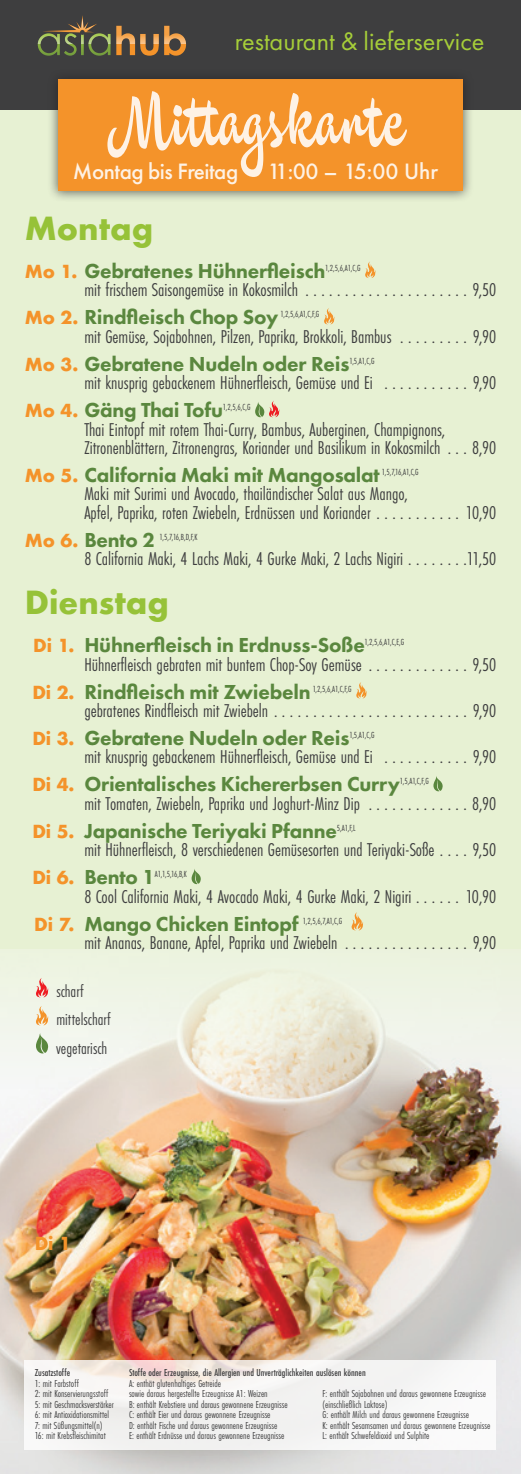
<style>
.page{position:relative;width:521px;height:1474px;background:#fff}
.page>*{position:absolute;margin:0;border:0;box-sizing:border-box;transform-origin:0 0}
.t1{font:69.3px "Studio Lettering Sable";color:#fef2e5}
.t2{font:700 35px "Futura PT";color:#96c238}
.t3{font:26.25px "Futura PT";color:#a6ce39}
.t4{font:500 23.1px "Futura PT";letter-spacing:-.02em;color:#fef2e5}
.t5{font:800 21px "Futura PT";letter-spacing:-.01em;color:#5a873e}
.t6{font:19.25px/18.4px "Futura PT Cond";color:#3e3e3f}
.t7{font:17.5px/28px "Futura PT Cond";color:#3e3e3f}
.t8{font:700 17.5px "Futura";color:#f4932a}
.t9{font:10.5px/10.5px "Futura PT Cond";color:#3e3e3f}
.t10{font:500 10.5px "Futura PT Cond";color:#3e3e3f}
.t11{font:9.1px "Futura PT Cond";color:#3e3e3f}
.s1{font-family:"Futura";font-weight:700;font-size:17.5px;color:#f4932a}
</style>
<div class="page">
<div style="left:0;top:0;width:521px;height:1473px;background:#e7f1d3"></div>
<div style="left:0;top:0;width:521px;height:109px;background:#3e3e3f"></div>
<svg style="left:38px;top:15px;width:148px;height:41px"></svg>
<img style="left:0;top:949px;width:521px;height:524px">
<svg style="left:25px;top:1359px;width:471px;height:90px;background:#f3f1f0"></svg>
<div style="left:47px;top:69px;width:427px;height:133px;background:#231f20;opacity:.66"></div>
<div style="left:58px;top:79px;width:405px;height:112px;background:#f4932a"></div>
<svg style="left:365px;top:261px;width:11px;height:17px"></svg>
<svg style="left:324px;top:308px;width:11px;height:16px"></svg>
<svg style="left:255px;top:401px;width:25px;height:16px"></svg>
<svg style="left:356px;top:682px;width:11px;height:16px"></svg>
<svg style="left:433px;top:776px;width:10px;height:15px"></svg>
<svg style="left:192px;top:869px;width:9px;height:15px"></svg>
<svg style="left:351px;top:912px;width:13px;height:18px"></svg>
<svg style="left:35px;top:977px;width:15px;height:20px"></svg>
<svg style="left:35px;top:1005px;width:15px;height:20px"></svg>
<svg style="left:36px;top:1032px;width:12px;height:21px"></svg>
<h3 class="t3" style="left:235px;top:25px;width:251px">restaurant &amp; lieferservice</h3>
<h1 class="t1" style="left:113px;top:75px;width:296px">Mittagskarte</h1>
<p class="t4" style="left:73px;top:157px;width:167px">Montag bis Freitag</p>
<p class="t4" style="left:267px;top:157px;width:172px">11:00 – 15:00 Uhr</p>
<h2 class="t2" style="left:25px;top:206px;width:130px">Montag</h2>
<p class="t5" style="left:25px;top:258px;width:302px"><span class="s1">Mo 1.</span> Gebratenes Hühnerfleisch</p>
<p class="t11" style="left:325px;top:263px;width:37px">1,2,5,6,A1,C,G</p>
<p class="t6" style="left:84px;top:281px;width:413px">mit frischem Saisongemüse in Kokosmilch . . . . . . . . . . . . . . . . . . . . . 9,50</p>
<p class="t5" style="left:25px;top:304px;width:255px"><span class="s1">Mo 2.</span> Rindfleisch Chop Soy</p>
<p class="t11" style="left:280px;top:309px;width:40px">1,2,5,6,A1,C,F,G</p>
<p class="t6" style="left:84px;top:327px;width:413px">mit Gemüse, Sojabohnen, Pilzen, Paprika, Brokkoli, Bambus . . . . . . . . . 9,90</p>
<p class="t5" style="left:25px;top:351px;width:326px"><span class="s1">Mo 3.</span> Gebratene Nudeln oder Reis</p>
<p class="t11" style="left:349px;top:355px;width:27px">1,5,A1,C,G</p>
<p class="t6" style="left:84px;top:373px;width:413px">mit knusprig gebackenem Hühnerfleisch, Gemüse und Ei . . . . . . . . . . . 9,90</p>
<p class="t5" style="left:25px;top:397px;width:200px"><span class="s1">Mo 4.</span> Gäng Thai Tofu</p>
<p class="t11" style="left:223px;top:402px;width:29px">1,2,5,6,C,G</p>
<p class="t6" style="left:84px;top:420px;width:413px">Thai Eintopf mit rotem Thai-Curry, Bambus, Auberginen, Champignons,<br>Zitronenblättern, Zitronengras, Koriander und Basilikum in Kokosmilch . . . 8,90</p>
<p class="t5" style="left:25px;top:462px;width:356px"><span class="s1">Mo 5.</span> California Maki mit Mangosalat</p>
<p class="t11" style="left:382px;top:467px;width:38px">1,5,7,16,A1,C,G</p>
<p class="t6" style="left:84px;top:485px;width:413px">Maki mit Surimi und Avocado, thailändischer Salat aus Mango,<br>Apfel, Paprika, roten Zwiebeln, Erdnüssen und Koriander . . . . . . . . . . . 10,90</p>
<p class="t5" style="left:25px;top:526px;width:132px"><span class="s1">Mo 6.</span> Bento 2</p>
<p class="t11" style="left:160px;top:531px;width:39px">1,5,7,16,B,D,F,K</p>
<p class="t6" style="left:84px;top:549px;width:413px">8 California Maki, 4 Lachs Maki, 4 Gurke Maki, 2 Lachs Nigiri . . . . . . . 11,50</p>
<h2 class="t2" style="left:25px;top:580px;width:146px">Dienstag</h2>
<p class="t5" style="left:33px;top:632px;width:333px"><span class="s1">Di 1.</span> Hühnerfleisch in Erdnuss-Soße</p>
<p class="t11" style="left:365px;top:637px;width:41px">1,2,5,6,A1,C,E,G</p>
<p class="t6" style="left:84px;top:655px;width:413px">Hühnerfleisch gebraten mit buntem Chop-Soy Gemüse . . . . . . . . . . . . . 9,50</p>
<p class="t5" style="left:32px;top:678px;width:280px"><span class="s1">Di 2.</span> Rindfleisch mit Zwiebeln</p>
<p class="t11" style="left:313px;top:683px;width:40px">1,2,5,6,A1,C,F,G</p>
<p class="t6" style="left:84px;top:701px;width:413px">gebratenes Rindfleisch mit Zwiebeln . . . . . . . . . . . . . . . . . . . . . . . . . 9,90</p>
<p class="t5" style="left:32px;top:724px;width:319px"><span class="s1">Di 3.</span> Gebratene Nudeln oder Reis</p>
<p class="t11" style="left:349px;top:729px;width:27px">1,5,A1,C,G</p>
<p class="t6" style="left:84px;top:747px;width:413px">mit knusprig gebackenem Hühnerfleisch, Gemüse und Ei . . . . . . . . . . . 9,90</p>
<p class="t5" style="left:32px;top:771px;width:369px"><span class="s1">Di 4.</span> Orientalisches Kichererbsen Curry</p>
<p class="t11" style="left:400px;top:776px;width:31px">1,5,A1,C,F,G</p>
<p class="t6" style="left:84px;top:794px;width:413px">mit Tomaten, Zwiebeln, Paprika und Joghurt-Minz Dip . . . . . . . . . . . . . 8,90</p>
<p class="t5" style="left:32px;top:817px;width:306px"><span class="s1">Di 5.</span> Japanische Teriyaki Pfanne</p>
<p class="t11" style="left:337px;top:822px;width:20px">5,A1,F,L</p>
<p class="t6" style="left:84px;top:840px;width:413px">mit Hühnerfleisch, 8 verschiedenen Gemüsesorten und Teriyaki-Soße . . . . 9,50</p>
<p class="t5" style="left:32px;top:864px;width:124px"><span class="s1">Di 6.</span> Bento 1</p>
<p class="t11" style="left:155px;top:868px;width:33px">A1,1,5,16,B,K</p>
<p class="t6" style="left:84px;top:887px;width:413px">8 Cool California Maki, 4 Avocado Maki, 4 Gurke Maki, 2 Nigiri . . . . . . 10,90</p>
<p class="t5" style="left:34px;top:910px;width:266px"><span class="s1">Di 7.</span> Mango Chicken Eintopf</p>
<p class="t11" style="left:303px;top:915px;width:41px">1,2,5,6,7,A1,C,G</p>
<p class="t6" style="left:84px;top:933px;width:413px">mit Ananas, Banane, Apfel, Paprika und Zwiebeln . . . . . . . . . . . . . . . . 9,90</p>
<p class="t7" style="left:56px;top:977px;width:56px">scharf mittelscharf vegetarisch</p>
<p class="t8" style="left:35px;top:1230px;width:38px">Di 1</p>
<p class="t10" style="left:35px;top:1366px;width:37px">Zusatzstoffe</p>
<p class="t9" style="left:35px;top:1377px;width:81px">1: mit Farbstoff<br>2: mit Konservierungsstoff<br>5: mit Geschmacksverstärker<br>6: mit Antioxidationsmittel<br>7: mit Süßungsmittel(n)<br>16: mit Krebsfleischimitat</p>
<p class="t10" style="left:129px;top:1366px;width:238px">Stoffe oder Erzeugnisse, die Allergien und Unverträglichkeiten auslösen können</p>
<p class="t9" style="left:129px;top:1377px;width:160px">A: enthät glutenhaltiges Getreide<br>sowie daraus hergestellte Erzeugnisse A1: Weizen<br>B: enthält Krebstiere und daraus gewonnene Erzeugnisse C: enthält Eier und daraus gewonnene Erzeugnisse<br>D: enthält Fische und daraus gewonnene Erzeugnisse<br>E: enthält Erdnüsse und daraus gewonnene Erzeugnisse</p>
<p class="t9" style="left:322px;top:1388px;width:169px">F: enthält Sojabohnen und daraus gewonnene Erzeugnisse (einschließlich Laktose)<br>G: enthält Milch und daraus gewonnene Erzeugnisse<br>K: enthält Sesamsamen und daraus gewonnene Erzeugnisse L: enthält Schwefeldioxid und Sulphite</p>
</div>
